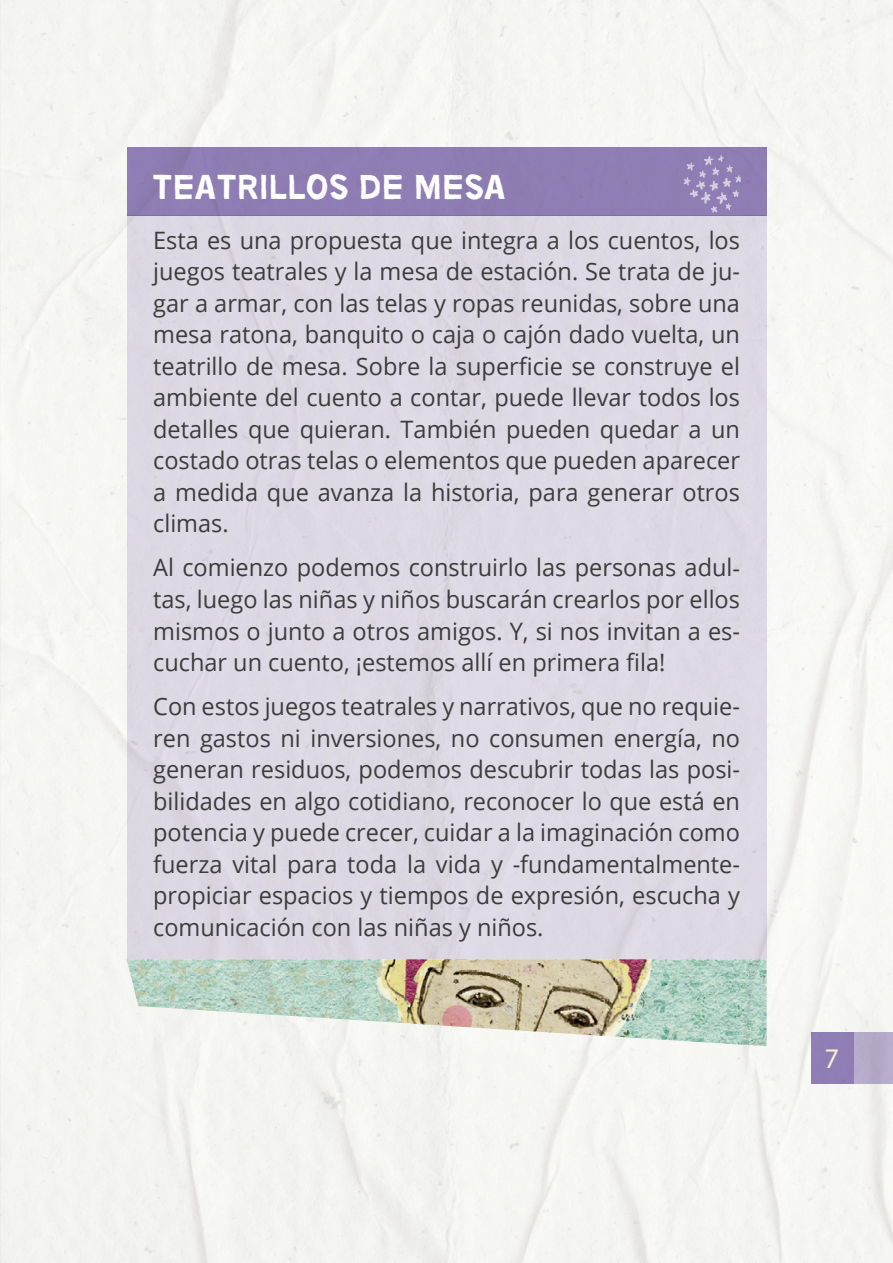
<style>
.page{position:relative;width:893px;height:1263px;background:#fff}
.page>*{position:absolute;margin:0;border:0;box-sizing:border-box;transform-origin:0 0}
.t1{font:34.5px "No more lies";letter-spacing:.05em;color:#fff}
.t2{font:28.5px "Myriad Pro";color:#f6edd4}
.t3{font:24px/31.5px "Open Sans";color:#3c3c3b;text-align:justify}
</style>
<div class="page">
<div style="left:812px;top:1032px;width:42px;height:52px;background:#8f7eb4"></div>
<div style="left:854px;top:1032px;width:39px;height:52px;background:#b5abc9"></div>
<img style="left:127px;top:959px;width:640px;height:87px">
<div style="left:127px;top:148px;width:640px;height:68px;background:#8f7db3"></div>
<div style="left:127px;top:216px;width:640px;height:743px;background:#ddd9e4"></div>
<svg style="left:684px;top:155px;width:57px;height:58px"></svg>
<h1 class="t1" style="left:153px;top:167px;width:354px">TEATRILLOS DE MESA</h1>
<p class="t3" style="left:153px;top:224px;width:588px">Esta es una propuesta que integra a los cuentos, los juegos teatrales y la mesa de estación. Se trata de ju&shy;gar a armar, con las telas y ropas reunidas, sobre una mesa ratona, banquito o caja o cajón dado vuelta, un teatrillo de mesa. Sobre la superficie se construye el ambiente del cuento a contar, puede llevar todos los detalles que quieran. También pueden quedar a un costado otras telas o elementos que pueden aparecer a medida que avanza la historia, para generar otros climas.</p>
<p class="t3" style="left:153px;top:551px;width:588px">Al comienzo podemos construirlo las personas adul&shy;tas, luego las niñas y niños buscarán crearlos por ellos mismos o junto a otros amigos. Y, si nos invitan a es&shy;cuchar un cuento, ¡estemos allí en primera fila!</p>
<p class="t3" style="left:153px;top:690px;width:588px">Con estos juegos teatrales y narrativos, que no requie&shy;ren gastos ni inversiones, no consumen energía, no generan residuos, podemos descubrir todas las posi&shy;bilidades en algo cotidiano, reconocer lo que está en potencia y puede crecer, cuidar a la imaginación como fuerza vital para toda la vida y -fundamentalmente&shy;propiciar espacios y tiempos de expresión, escucha y comunicación con las niñas y niños.</p>
<p class="t2" style="left:824px;top:1041px;width:16px">7</p>
</div>
